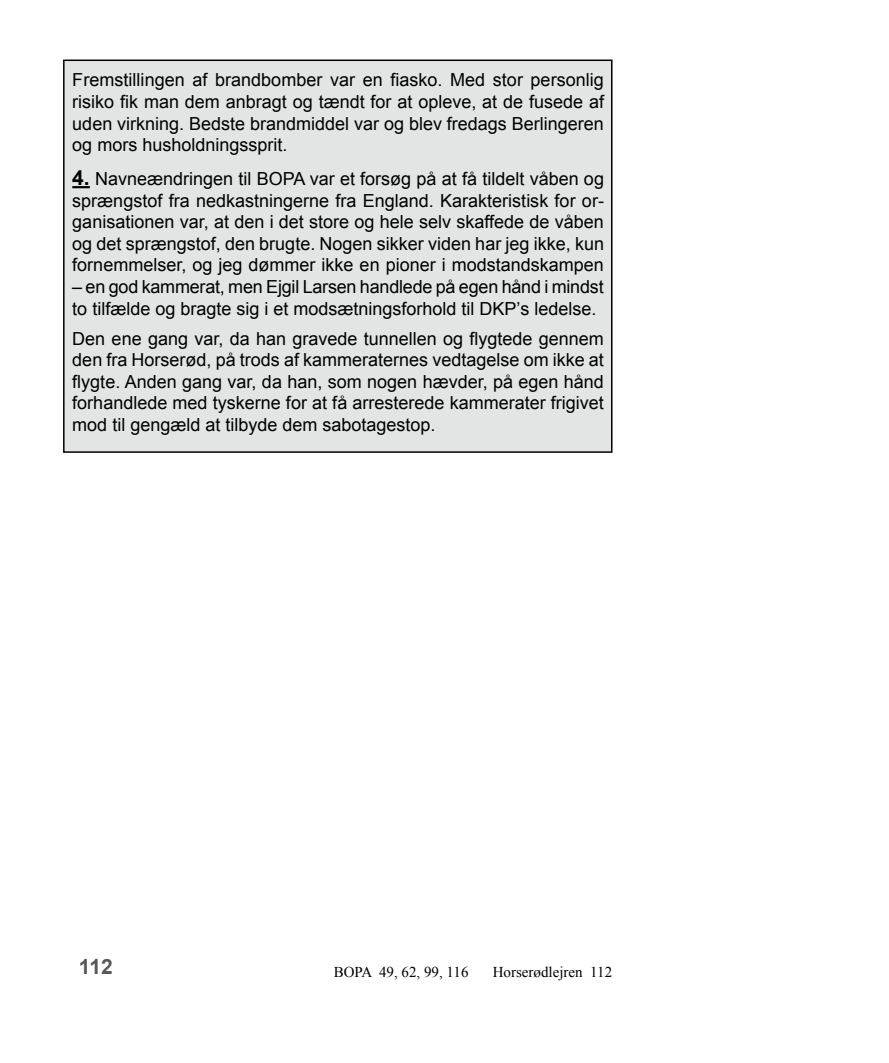
<style>
.page{position:relative;width:889px;height:1063px;background:#fff}
.page>*{position:absolute;margin:0;border:0;box-sizing:border-box;transform-origin:0 0}
.t1{font:700 21px "Arial";color:#58585a}
.t2{font:18px/21.6px "Arial";color:#000;text-align:justify}
.t3{font:15px "Times New Roman";color:#000}
.s1{font-weight:700;font-size:21px}
</style>
<div class="page">
<div style="left:64px;top:60px;width:548px;height:392px;background:#e3e4e4"></div>
<div style="left:63px;top:60px;width:549px;height:393px;border:2px solid #000"></div>
<svg style="left:72px;top:186px;width:18px;height:2px"></svg>
<p class="t2" style="left:72px;top:70px;width:533px">Fremstillingen af brandbomber var en fiasko. Med stor personlig risiko fik man dem anbragt og tændt for at opleve, at de fusede af uden virkning. Bedste brandmiddel var og blev fredags Berlingeren og mors husholdningssprit.</p>
<p class="t2" style="left:72px;top:168px;width:533px"><span class="s1">4.</span> Navneændringen til BOPA var et forsøg på at få tildelt våben og sprængstof fra nedkastningerne fra England. Karakteristisk for or&shy;ganisationen var, at den i det store og hele selv skaffede de våben og det sprængstof, den brugte. Nogen sikker viden har jeg ikke, kun fornemmelser, og jeg dømmer ikke en pioner i modstandskampen</p>
<p class="t2" style="left:72px;top:276px;width:533px">– en god kammerat, men Ejgil Larsen handlede på egen hånd i mindst to tilfælde og bragte sig i et modsætningsforhold til DKP’s ledelse.</p>
<p class="t2" style="left:72px;top:328px;width:533px">Den ene gang var, da han gravede tunnellen og flygtede gennem den fra Horserød, på trods af kammeraternes vedtagelse om ikke at flygte. Anden gang var, da han, som nogen hævder, på egen hånd forhandlede med tyskerne for at få arresterede kammerater frigivet mod til gengæld at tilbyde dem sabotagestop.</p>
<p class="t1" style="left:79px;top:953px;width:35px">112</p>
<p class="t3" style="left:334px;top:962px;width:136px">BOPA 49, 62, 99, 116</p>
<p class="t3" style="left:493px;top:962px;width:121px">Horserødlejren 112</p>
</div>
